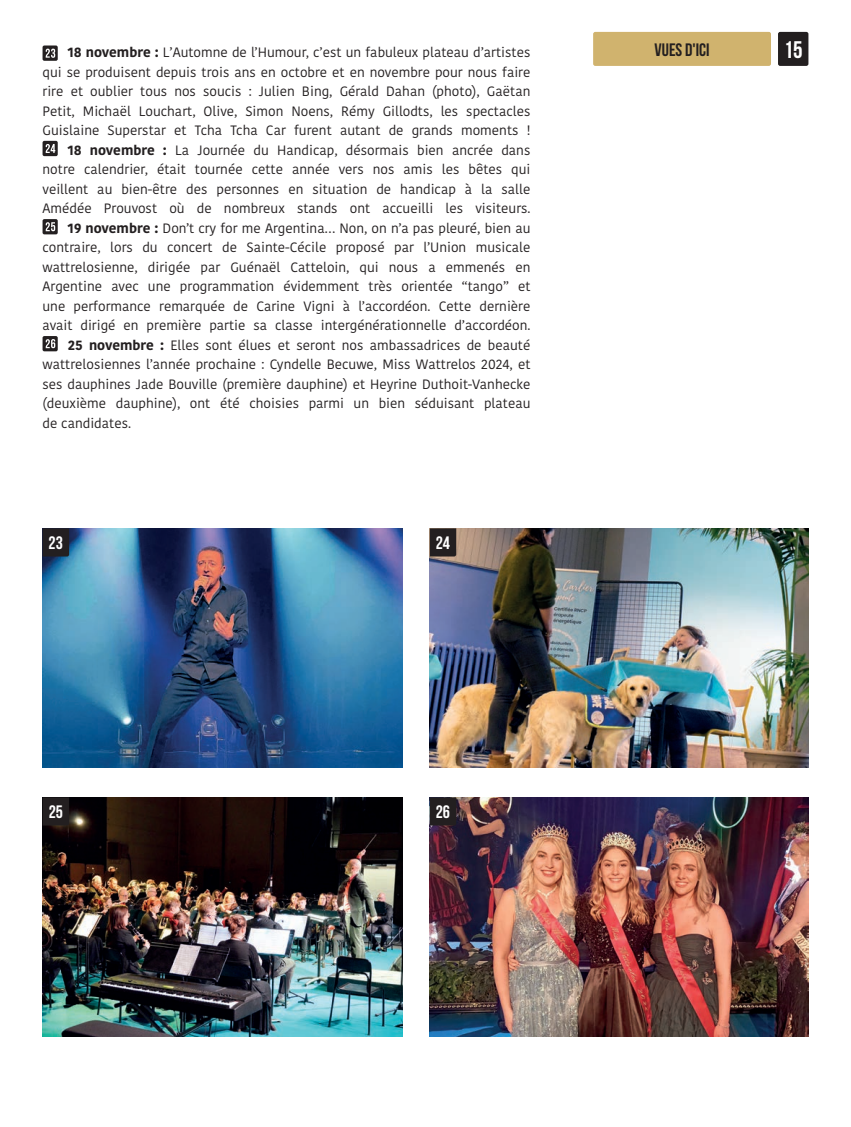
<style>
.page{position:relative;width:851px;height:1127px;background:#fff}
.page>*{position:absolute;margin:0;border:0;box-sizing:border-box;transform-origin:0 0}
.t1{font:700 24px "Bebas Neue";color:#fff}
.t2{font:700 18px "Bebas Neue";color:#231f20}
.t3{font:700 18px "Bebas Neue";color:#fff}
.t4{font:13.5px "Kohinoor Bangla";color:#231f20}
.s1{font-weight:700}
</style>
<div class="page">
<div style="left:777px;top:32px;width:31px;height:34px;background:#231f20;border-radius:2px"></div>
<div style="left:593px;top:32px;width:177px;height:34px;background:#d0b36e;border-radius:2px"></div>
<img style="left:43px;top:528px;width:359px;height:239px">
<img style="left:429px;top:528px;width:379px;height:239px">
<img style="left:43px;top:797px;width:359px;height:239px">
<img style="left:429px;top:797px;width:379px;height:239px">
<svg style="left:43px;top:528px;width:26px;height:28px"></svg>
<svg style="left:429px;top:528px;width:27px;height:28px"></svg>
<svg style="left:43px;top:797px;width:26px;height:28px"></svg>
<svg style="left:429px;top:797px;width:27px;height:28px"></svg>
<svg style="left:43px;top:45px;width:15px;height:16px"></svg>
<div style="left:43px;top:141px;width:15px;height:15px;background:#231f20;border-radius:2px"></div>
<svg style="left:43px;top:219px;width:15px;height:15px"></svg>
<svg style="left:43px;top:336px;width:15px;height:15px"></svg>
<svg style="left:46px;top:49px;width:9px;height:9px"></svg>
<svg style="left:46px;top:144px;width:9px;height:9px"></svg>
<svg style="left:46px;top:222px;width:9px;height:9px"></svg>
<svg style="left:46px;top:339px;width:9px;height:9px"></svg>
<p class="t4" style="left:67px;top:42px;width:464px"><span class="s1">18 novembre :</span> L’Automne de l’Humour, c’est un fabuleux plateau d’artistes</p>
<h2 class="t2" style="left:654px;top:40px;width:56px">VUES D'ICI</h2>
<h1 class="t1" style="left:783px;top:36px;width:21px">15</h1>
<p class="t4" style="left:43px;top:62px;width:489px">qui se produisent depuis trois ans en octobre et en novembre pour nous faire</p>
<p class="t4" style="left:43px;top:81px;width:489px">rire et oublier tous nos soucis : Julien Bing, Gérald Dahan (photo), Gaëtan</p>
<p class="t4" style="left:43px;top:101px;width:489px">Petit, Michaël Louchart, Olive, Simon Noens, Rémy Gillodts, les spectacles</p>
<p class="t4" style="left:43px;top:120px;width:489px">Guislaine Superstar et Tcha Tcha Car furent autant de grands moments !</p>
<p class="t4" style="left:67px;top:140px;width:464px"><span class="s1">18 novembre :</span> La Journée du Handicap, désormais bien ancrée dans</p>
<p class="t4" style="left:43px;top:159px;width:489px">notre calendrier, était tournée cette année vers nos amis les bêtes qui</p>
<p class="t4" style="left:43px;top:179px;width:489px">veillent au bien-être des personnes en situation de handicap à la salle</p>
<p class="t4" style="left:43px;top:198px;width:489px">Amédée Prouvost où de nombreux stands ont accueilli les visiteurs.</p>
<p class="t4" style="left:68px;top:218px;width:464px"><span class="s1">19 novembre :</span> Don’t cry for me Argentina… Non, on n’a pas pleuré, bien au</p>
<p class="t4" style="left:43px;top:237px;width:489px">contraire, lors du concert de Sainte-Cécile proposé par l’Union musicale</p>
<p class="t4" style="left:43px;top:257px;width:489px">wattrelosienne, dirigée par Guénaël Catteloin, qui nous a emmenés en</p>
<p class="t4" style="left:43px;top:276px;width:489px">Argentine avec une programmation évidemment très orientée “tango” et</p>
<p class="t4" style="left:43px;top:296px;width:489px">une performance remarquée de Carine Vigni à l’accordéon. Cette dernière</p>
<p class="t4" style="left:43px;top:315px;width:489px">avait dirigé en première partie sa classe intergénérationnelle d’accordéon.</p>
<p class="t4" style="left:68px;top:335px;width:464px"><span class="s1">25 novembre :</span> Elles sont élues et seront nos ambassadrices de beauté</p>
<p class="t4" style="left:43px;top:354px;width:489px">wattrelosiennes l’année prochaine : Cyndelle Becuwe, Miss Wattrelos 2024, et</p>
<p class="t4" style="left:43px;top:374px;width:489px">ses dauphines Jade Bouville (première dauphine) et Heyrine Duthoit-Vanhecke</p>
<p class="t4" style="left:43px;top:393px;width:489px">(deuxième dauphine), ont été choisies parmi un bien séduisant plateau</p>
<p class="t4" style="left:43px;top:413px;width:90px">de candidates.</p>
<h2 class="t3" style="left:49px;top:533px;width:16px">23</h2>
<h2 class="t3" style="left:436px;top:533px;width:16px">24</h2>
<h2 class="t3" style="left:49px;top:802px;width:16px">25</h2>
<h2 class="t3" style="left:436px;top:802px;width:16px">26</h2>
</div>
